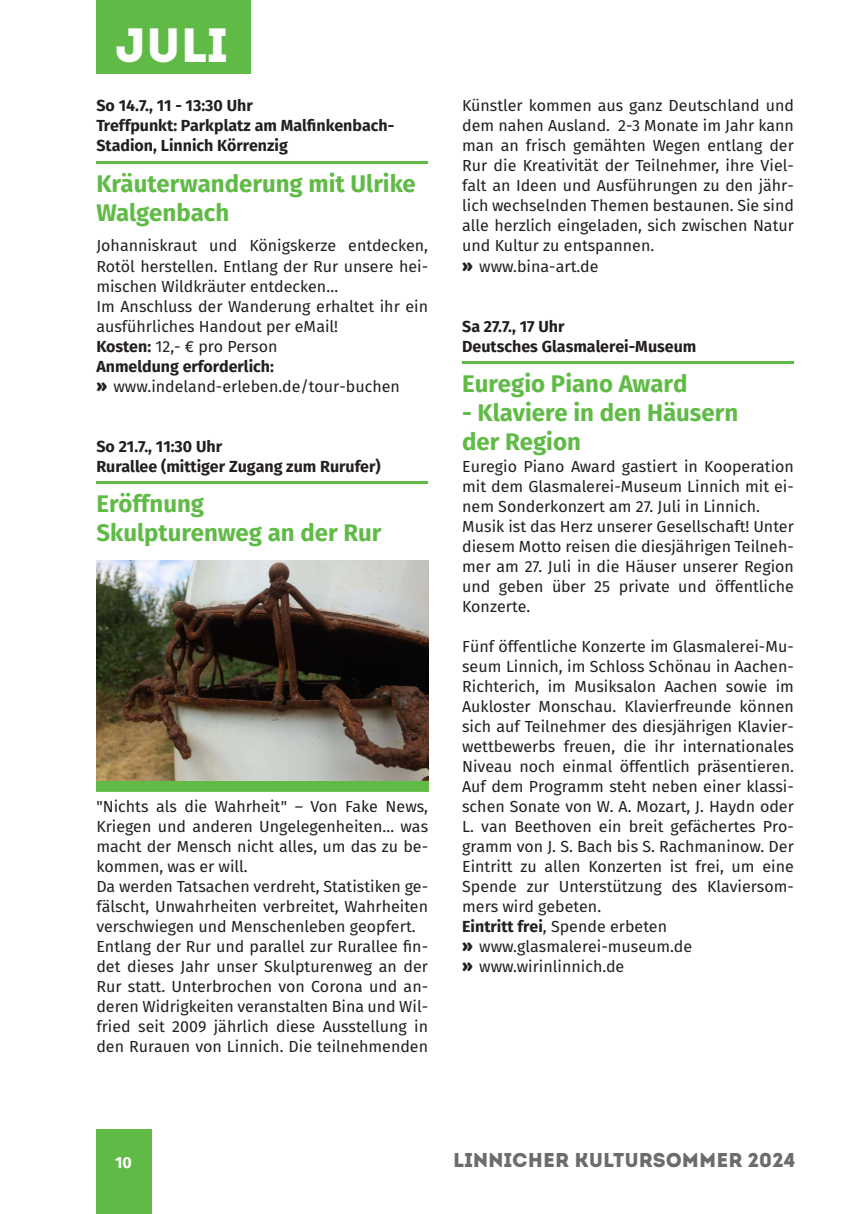
<style>
.page{position:relative;width:862px;height:1214px;background:#fff}
.page>*{position:absolute;margin:0;border:0;box-sizing:border-box;transform-origin:0 0}
.t1{font:48px "Intro";color:#fff}
.t2{font:700 24px/28.8px "Fira Sans";color:#60bb46}
.t3{font:20px "Intro";color:#6a6c6d}
.t4{font:16px/20px "Fira Sans";color:#231f20}
.t5{font:700 16px/20px "Fira Sans";color:#231f20}
.t6{font:700 16px "Fira Sans";color:#fff}
.s1{font-weight:700}
.s2{font-weight:800}
</style>
<div class="page">
<div style="left:96px;top:1129px;width:56px;height:84px;background:#60bb46"></div>
<div style="left:96px;top:0;width:155px;height:73px;background:#60bb46"></div>
<hr style="left:462px;top:361px;width:332px;height:3px;background:#60bb46">
<img style="left:96px;top:780px;width:332px;height:11px">
<img style="left:96px;top:560px;width:332px;height:220px">
<hr style="left:96px;top:161px;width:332px;height:3px;background:#60bb46">
<hr style="left:96px;top:481px;width:332px;height:3px;background:#60bb46">
<h1 class="t1" style="left:114px;top:26px;width:201px">AUGUST</h1>
<p class="t5" style="left:96px;top:96px;width:299px">So 14.7., 11 - 13:30 Uhr<br>Treffpunkt: Parkplatz am Malfinkenbach-<br>Stadion, Linnich Körrenzig</p>
<h2 class="t2" style="left:96px;top:170px;width:321px">Kräuterwanderung mit Ulrike<br>Walgenbach</h2>
<p class="t4" style="left:96px;top:236px;width:333px">Johanniskraut und Königskerze entdecken, Rotöl herstellen. Entlang der Rur unsere hei&shy;mischen Wildkräuter entdecken…<br>Im Anschluss der Wanderung erhaltet ihr ein ausführliches Handout per eMail!<br><span class="s1">Kosten:</span> 12,- € pro Person<br><span class="s1">Anmeldung erforderlich:<br></span><span class="s2">»</span> www.indeland-erleben.de/tour-buchen</p>
<h1 class="t1" style="left:114px;top:26px;width:114px">JULI</h1>
<p class="t5" style="left:96px;top:436px;width:286px">So 21.7., 11:30 Uhr<br>Rurallee (mittiger Zugang zum Rurufer)</p>
<h2 class="t2" style="left:96px;top:490px;width:287px">Eröffnung<br>Skulpturenweg an der Rur</h2>
<p class="t4" style="left:96px;top:796px;width:333px">"Nichts als die Wahrheit" – Von Fake News, Kriegen und anderen Ungelegenheiten… was macht der Mensch nicht alles, um das zu be&shy;kommen, was er will.<br>Da werden Tatsachen verdreht, Statistiken ge&shy;fälscht, Unwahrheiten verbreitet, Wahrheiten verschwiegen und Menschenleben geopfert.<br>Entlang der Rur und parallel zur Rurallee fin&shy;det dieses Jahr unser Skulpturenweg an der Rur statt. Unterbrochen von Corona und an&shy;deren Widrigkeiten veranstalten Bina und Wil&shy;fried seit 2009 jährlich diese Ausstellung in den Rurauen von Linnich. Die teilnehmenden</p>
<p class="t4" style="left:462px;top:96px;width:333px">Künstler kommen aus ganz Deutschland und dem nahen Ausland. 2-3 Monate im Jahr kann man an frisch gemähten Wegen entlang der Rur die Kreativität der Teilnehmer, ihre Viel&shy;falt an Ideen und Ausführungen zu den jähr&shy;lich wechselnden Themen bestaunen. Sie sind alle herzlich eingeladen, sich zwischen Natur und Kultur zu entspannen.<br><span class="s2">»</span> www.bina-art.de</p>
<p class="t5" style="left:462px;top:316px;width:236px">Sa 27.7., 17 Uhr<br>Deutsches Glasmalerei-Museum</p>
<h2 class="t2" style="left:462px;top:370px;width:227px">Euregio Piano Award</h2>
<h2 class="t2" style="left:462px;top:398px;width:278px">- Klaviere in den Häusern der Region</h2>
<p class="t4" style="left:462px;top:456px;width:333px">Euregio Piano Award gastiert in Kooperation mit dem Glasmalerei-Museum Linnich mit ei&shy;nem Sonderkonzert am 27. Juli in Linnich.<br>Musik ist das Herz unserer Gesellschaft! Unter diesem Motto reisen die diesjährigen Teilneh&shy;mer am 27. Juli in die Häuser unserer Region und geben über 25 private und öffentliche Konzerte.</p>
<p class="t4" style="left:462px;top:636px;width:333px">Fünf öffentliche Konzerte im Glasmalerei-Mu&shy;seum Linnich, im Schloss Schönau in Aachen-Richterich, im Musiksalon Aachen sowie im Aukloster Monschau. Klavierfreunde können sich auf Teilnehmer des diesjährigen Klavier&shy;wettbewerbs freuen, die ihr internationales Niveau noch einmal öffentlich präsentieren.<br>Auf dem Programm steht neben einer klassi&shy;schen Sonate von W. A. Mozart, J. Haydn oder L. van Beethoven ein breit gefächertes Pro&shy;gramm von J. S. Bach bis S. Rachmaninow. Der Eintritt zu allen Konzerten ist frei, um eine Spende zur Unterstützung des Klaviersom&shy;mers wird gebeten.<br><span class="s1">Eintritt frei</span>, Spende erbeten<br><span class="s2">»</span> www.glasmalerei-museum.de<br><span class="s2">»</span> www.wirinlinnich.de</p>
<p class="t6" style="left:115px;top:1153px;width:18px">10</p>
<p class="t3" style="left:453px;top:1152px;width:343px">LINNICHER KULTURSOMMER 2024</p>
</div>
